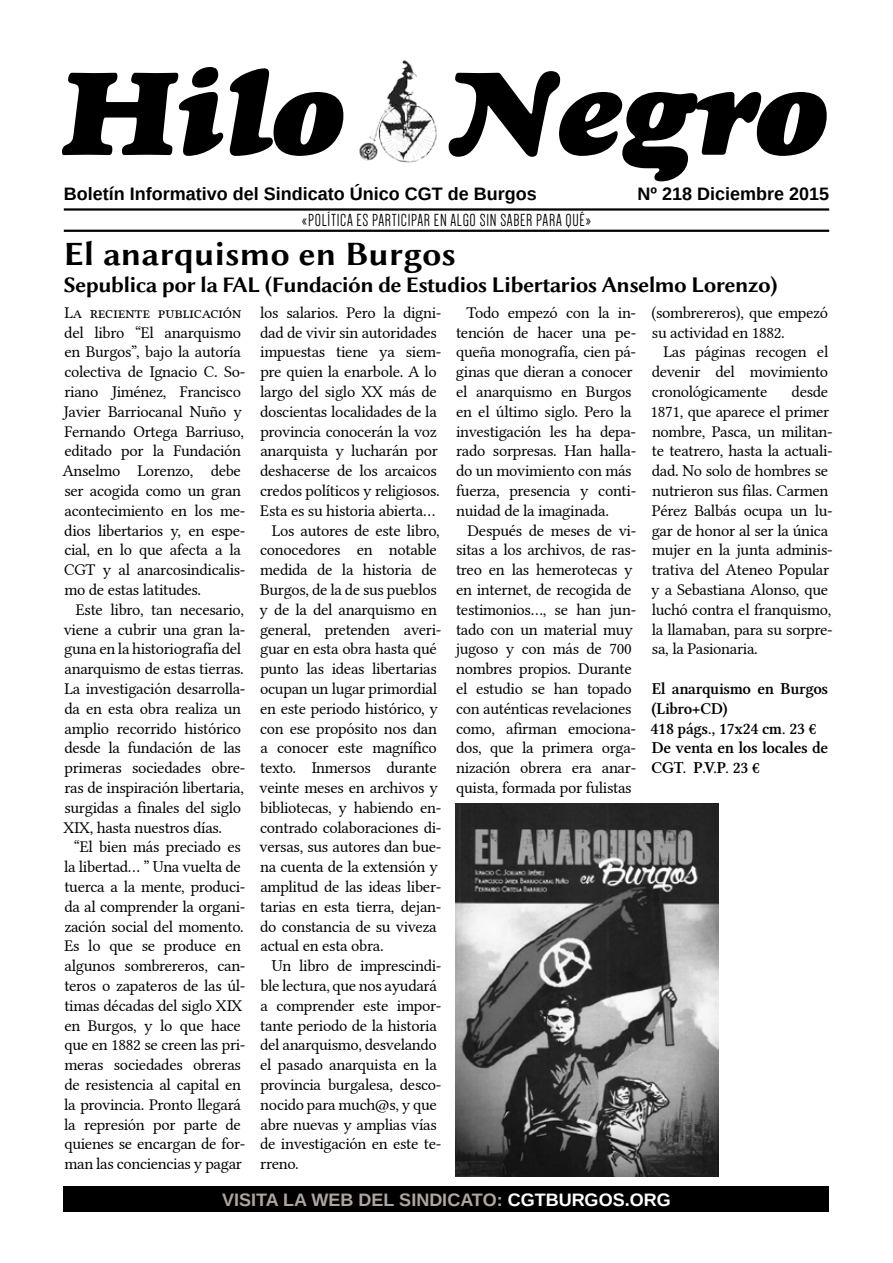
<style>
.page{position:relative;width:893px;height:1263px;background:#fff}
.page>*{position:absolute;margin:0;border:0;box-sizing:border-box;transform-origin:0 0}
.t1{font:italic 120px "Goudy Heavyface";color:#000}
.t2{font:34.5px "Linux Biolinum GB";color:#000}
.t3{font:22.5px "Linux Biolinum GB";letter-spacing:-.03em;color:#000}
.t4{font:700 18px "Liberation Sans";color:#000}
.t5{font:18px "Dense";letter-spacing:.04em;color:#000}
.t6{font:700 18px "Liberation Sans";color:#aea6a2}
.t7{font:700 18px "Liberation Sans";color:#fff}
.t8{font:16.5px/19.8px "Linux Libertine G";letter-spacing:-.02em;color:#000}
.t9{font:16.5px/19.8px "Linux Libertine GZ";letter-spacing:-.02em;color:#000}
.s1{color:#fff}
</style>
<div class="page">
<img style="left:359px;top:60px;width:78px;height:102px">
<hr style="left:64px;top:208px;width:765px;height:3px;background:#000">
<hr style="left:64px;top:230px;width:765px;height:2px;background:#000">
<div style="left:64px;top:1186px;width:765px;height:26px;background:#000"></div>
<img style="left:455px;top:803px;width:264px;height:373px">
<h1 class="t1" style="left:64px;top:38px;width:767px">Hilo Negro</h1>
<p class="t4" style="left:64px;top:182px;width:475px">Boletín Informativo del Sindicato Único CGT de Burgos</p>
<p class="t4" style="left:637px;top:182px;width:193px">Nº 218 Diciembre 2015</p>
<p class="t5" style="left:302px;top:212px;width:291px">«POLÍTICA ES PARTICIPAR EN ALGO SIN SABER PARA QUÉ»</p>
<h2 class="t2" style="left:64px;top:229px;width:394px">El anarquismo en Burgos</h2>
<p class="t8" style="left:62px;top:302px;width:185px">La reciente publicación del libro “El anarquismo en Burgos”, bajo la autoría colectiva de Ignacio C. So&shy;riano Jiménez, Francisco<br>Javier Barriocanal Nuño y<br>Fernando Ortega Barriuso, editado por la Fundación<br>Anselmo Lorenzo, debe ser acogida como un gran acontecimiento en los me&shy;dios libertarios y, en espe&shy;cial, en lo que afecta a la<br>CGT y al anarcosindicalis&shy;mo de estas latitudes.</p>
<p class="t8" style="left:63px;top:599px;width:184px;text-indent:13px">Este libro, tan necesario, viene a cubrir una gran la&shy;guna en la historiografía del anarquismo de estas tierras.<br>La investigación desarrolla&shy;da en esta obra realiza un amplio recorrido histórico desde la fundación de las primeras sociedades obre&shy;ras de inspiración libertaria, surgidas a finales del siglo<br>XIX, hasta nuestros días.</p>
<p class="t8" style="left:64px;top:837px;width:183px;text-align:center">“El bien más preciado es la libertad… ” Una vuelta de tuerca a la mente, produci&shy;da al comprender la organi&shy;zación social del momento.<br>Es lo que se produce en algunos sombrereros, can&shy;teros o zapateros de las úl&shy;timas décadas del siglo XIX en Burgos, y lo que hace que en 1882 se creen las pri&shy;meras sociedades obreras de resistencia al capital en la provincia. Pronto llegará la represión por parte de quienes se encargan de for&shy;man las conciencias y pagar</p>
<h3 class="t3" style="left:64px;top:269px;width:715px">Sepublica por la FAL (Fundación de Estudios Libertarios Anselmo Lorenzo)</h3>
<p class="t8" style="left:651px;top:302px;width:178px">(sombrereros), que empezó su actividad en 1882.</p>
<p class="t8" style="left:652px;top:342px;width:178px;text-align:justify;text-indent:12px">Las páginas recogen el devenir del movimiento cronológicamente</p>
<p class="t8" style="left:260px;top:302px;width:183px">los salarios. Pero la digni-</p>
<p class="t8" style="left:260px;top:322px;width:178px">dad de vivir sin autoridades</p>
<p class="t8" style="left:260px;top:342px;width:183px">impuestas tiene ya siem-</p>
<p class="t8" style="left:260px;top:362px;width:178px">pre quien la enarbole. A lo</p>
<p class="t8" style="left:260px;top:382px;width:178px">largo del siglo XX más de</p>
<p class="t8" style="left:260px;top:401px;width:178px">doscientas localidades de la</p>
<p class="t8" style="left:260px;top:421px;width:178px">provincia conocerán la voz</p>
<p class="t8" style="left:260px;top:441px;width:179px">anarquista y lucharán por</p>
<p class="t8" style="left:260px;top:461px;width:178px">deshacerse de los arcaicos</p>
<p class="t8" style="left:260px;top:481px;width:181px">credos políticos y religiosos.</p>
<p class="t8" style="left:260px;top:500px;width:177px">Esta es su historia abierta…</p>
<p class="t8" style="left:272px;top:520px;width:170px">Los autores de este libro,</p>
<p class="t8" style="left:260px;top:540px;width:178px">conocedores en notable</p>
<p class="t8" style="left:260px;top:560px;width:178px">medida de la historia de</p>
<p class="t8" style="left:260px;top:580px;width:178px">Burgos, de la de sus pueblos</p>
<p class="t8" style="left:260px;top:599px;width:179px">y de la del anarquismo en</p>
<p class="t8" style="left:260px;top:619px;width:183px">general, pretenden averi-</p>
<p class="t8" style="left:260px;top:639px;width:178px">guar en esta obra hasta qué</p>
<p class="t8" style="left:260px;top:659px;width:178px">punto las ideas libertarias</p>
<p class="t8" style="left:260px;top:679px;width:178px">ocupan un lugar primordial</p>
<p class="t8" style="left:260px;top:698px;width:179px">en este periodo histórico, y</p>
<p class="t8" style="left:260px;top:718px;width:178px">con ese propósito nos dan</p>
<p class="t8" style="left:260px;top:738px;width:178px">a conocer este magnífico</p>
<p class="t8" style="left:260px;top:758px;width:178px">texto. Inmersos durante</p>
<p class="t8" style="left:260px;top:778px;width:180px">veinte meses en archivos y</p>
<p class="t8" style="left:260px;top:797px;width:183px">bibliotecas, y habiendo en-</p>
<p class="t8" style="left:260px;top:817px;width:183px">contrado colaboraciones di-</p>
<p class="t8" style="left:260px;top:837px;width:183px">versas, sus autores dan bue-</p>
<p class="t8" style="left:260px;top:857px;width:179px">na cuenta de la extensión y</p>
<p class="t8" style="left:260px;top:877px;width:182px">amplitud de las ideas liber-</p>
<p class="t8" style="left:260px;top:896px;width:183px">tarias en esta tierra, dejan-</p>
<p class="t8" style="left:260px;top:916px;width:178px">do constancia de su viveza</p>
<p class="t8" style="left:260px;top:936px;width:125px">actual en esta obra.</p>
<p class="t8" style="left:272px;top:956px;width:171px">Un libro de imprescindi-</p>
<p class="t8" style="left:260px;top:976px;width:178px">ble lectura, que nos ayudará</p>
<p class="t8" style="left:260px;top:995px;width:182px">a comprender este impor-</p>
<p class="t8" style="left:260px;top:1015px;width:178px">tante periodo de la historia</p>
<p class="t8" style="left:260px;top:1035px;width:178px">del anarquismo, desvelando</p>
<p class="t8" style="left:260px;top:1055px;width:178px">el pasado anarquista en la</p>
<p class="t8" style="left:260px;top:1075px;width:183px">provincia burgalesa, desco-</p>
<p class="t8" style="left:260px;top:1094px;width:178px">nocido para much@s, y que</p>
<p class="t8" style="left:260px;top:1114px;width:178px">abre nuevas y amplias vías</p>
<p class="t8" style="left:260px;top:1134px;width:183px">de investigación en este te-</p>
<p class="t8" style="left:260px;top:1154px;width:40px">rreno.</p>
<p class="t8" style="left:456px;top:302px;width:182px;text-indent:11px">Todo empezó con la in&shy;tención de hacer una pe&shy;queña monografía, cien pá&shy;ginas que dieran a conocer el anarquismo en Burgos en el último siglo. Pero la investigación les ha depa&shy;rado sorpresas. Han halla&shy;do un movimiento con más fuerza, presencia y conti&shy;nuidad de la imaginada.</p>
<p class="t8" style="left:456px;top:520px;width:182px;text-indent:12px">Después de meses de vi&shy;sitas a los archivos, de ras&shy;treo en las hemerotecas y en internet, de recogida de testimonios... , se han jun&shy;tado con un material muy jugoso y con más de 700 nombres propios. Durante el estudio se han topado con auténticas revelaciones como, afirman emociona&shy;dos, que la primera orga&shy;nización obrera era anar&shy;quista, formada por fulistas</p>
<p class="t8" style="left:650px;top:382px;width:184px;text-indent:141px">desde<br>1871, que aparece el primer nombre, Pasca, un militan&shy;te teatrero, hasta la actuali&shy;dad. No solo de hombres se nutrieron sus filas. Carmen<br>Pérez Balbás ocupa un lu&shy;gar de honor al ser la única mujer en la junta adminis&shy;trativa del Ateneo Popular y a Sebastiana Alonso, que luchó contra el franquismo, la llamaban, para su sorpre&shy;sa, la Pasionaria.</p>
<p class="t9" style="left:651px;top:679px;width:179px">El anarquismo en Burgos (Libro+CD)<br>418 págs., 17x24 cm. 23 €<br>De venta en los locales de<br>CGT. P.V.P. 23 €</p>
<p class="t6" style="left:222px;top:1187px;width:21px">visit</p>
<p class="t6" style="left:266px;top:1187px;width:145px">a la web del sindic</p>
<p class="t6" style="left:460px;top:1187px;width:61px">ato: <span class="s1">cgtb</span></p>
<p class="t7" style="left:559px;top:1187px;width:111px">urgos.org</p>
</div>
